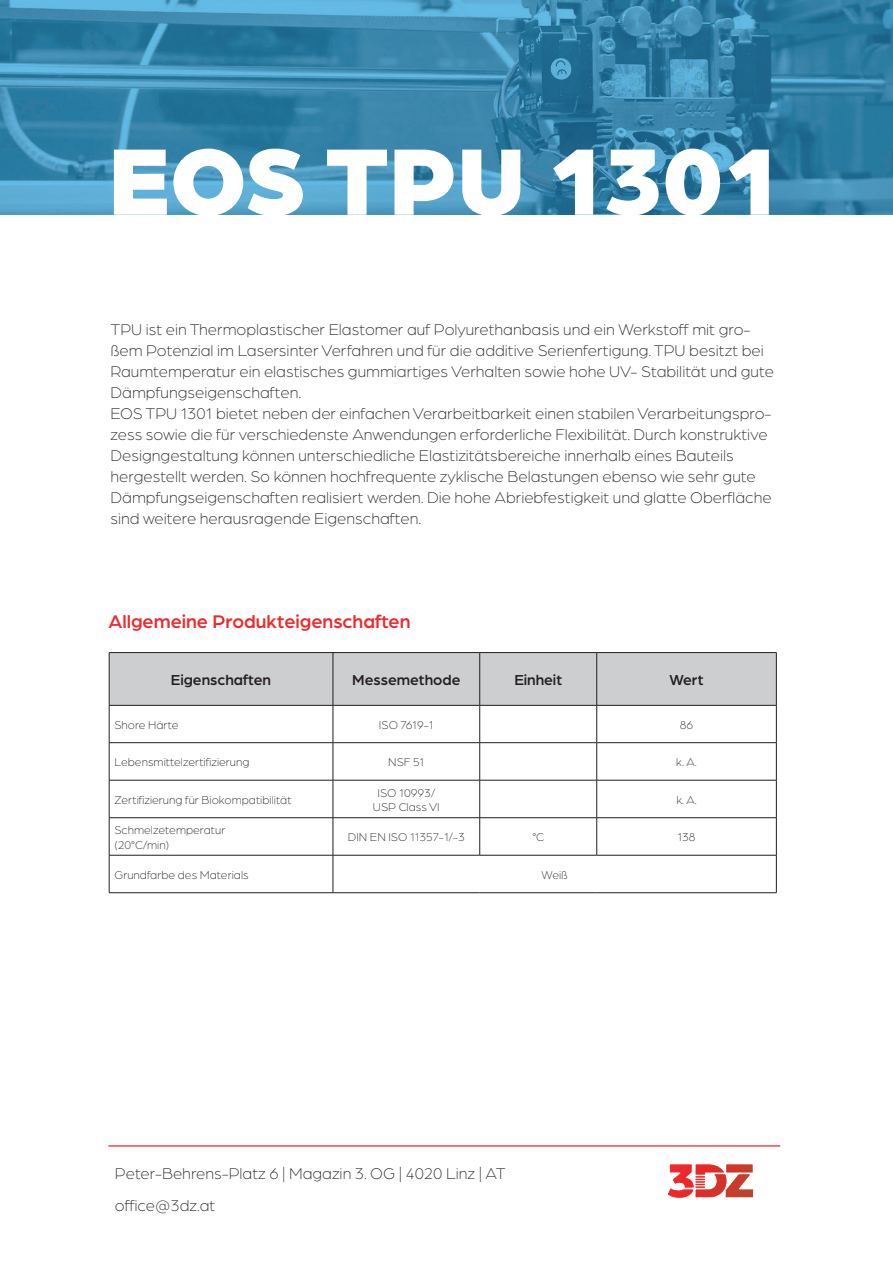
<style>
.page{position:relative;width:893px;height:1263px;background:#fff}
.page>*{position:absolute;margin:0;border:0;box-sizing:border-box;transform-origin:0 0}
.t1{font:900 100.5px "Arboria";color:#fff}
.t2{font:500 19.5px "Arboria";color:#ee292c}
.t3{font:300 16.5px/21px "Arboria";color:#231f20}
.t4{font:500 15.45px "Arboria";color:#231f20}
.t5{font:300 12px/14.4px "Arboria";color:#231f20;text-align:center}
</style>
<div class="page">
<hr style="left:108px;top:1145px;width:672px;height:1px;background:#ee292c">
<img style="left:668px;top:1164px;width:86px;height:34px">
<div style="left:110px;top:653px;width:666px;height:52px;background:#cdced0"></div>
<hr style="left:109px;top:652px;width:224px;height:1px;background:#231f20">
<hr style="left:109px;top:653px;width:1px;height:52px;background:#231f20">
<hr style="left:333px;top:652px;width:147px;height:1px;background:#231f20">
<hr style="left:333px;top:653px;width:1px;height:52px;background:#231f20">
<hr style="left:480px;top:652px;width:117px;height:1px;background:#231f20">
<hr style="left:479px;top:653px;width:1px;height:52px;background:#231f20">
<hr style="left:597px;top:652px;width:179px;height:1px;background:#231f20">
<hr style="left:596px;top:653px;width:1px;height:52px;background:#231f20">
<hr style="left:776px;top:653px;width:1px;height:52px;background:#231f20">
<hr style="left:109px;top:705px;width:224px;height:1px;background:#231f20">
<hr style="left:109px;top:705px;width:1px;height:37px;background:#231f20">
<hr style="left:333px;top:705px;width:147px;height:1px;background:#231f20">
<hr style="left:333px;top:705px;width:1px;height:37px;background:#231f20">
<hr style="left:480px;top:705px;width:117px;height:1px;background:#231f20">
<hr style="left:479px;top:705px;width:1px;height:37px;background:#231f20">
<hr style="left:597px;top:705px;width:179px;height:1px;background:#231f20">
<hr style="left:596px;top:705px;width:1px;height:37px;background:#231f20">
<hr style="left:776px;top:705px;width:1px;height:37px;background:#231f20">
<hr style="left:109px;top:742px;width:224px;height:1px;background:#231f20">
<hr style="left:109px;top:743px;width:1px;height:37px;background:#231f20">
<hr style="left:333px;top:742px;width:147px;height:1px;background:#231f20">
<hr style="left:333px;top:743px;width:1px;height:37px;background:#231f20">
<hr style="left:480px;top:742px;width:117px;height:1px;background:#231f20">
<hr style="left:479px;top:743px;width:1px;height:37px;background:#231f20">
<hr style="left:597px;top:742px;width:179px;height:1px;background:#231f20">
<hr style="left:596px;top:743px;width:1px;height:37px;background:#231f20">
<hr style="left:776px;top:743px;width:1px;height:37px;background:#231f20">
<hr style="left:109px;top:780px;width:224px;height:1px;background:#231f20">
<hr style="left:109px;top:780px;width:1px;height:37px;background:#231f20">
<hr style="left:333px;top:780px;width:147px;height:1px;background:#231f20">
<hr style="left:333px;top:780px;width:1px;height:37px;background:#231f20">
<hr style="left:480px;top:780px;width:117px;height:1px;background:#231f20">
<hr style="left:479px;top:780px;width:1px;height:37px;background:#231f20">
<hr style="left:597px;top:780px;width:179px;height:1px;background:#231f20">
<hr style="left:596px;top:780px;width:1px;height:37px;background:#231f20">
<hr style="left:776px;top:780px;width:1px;height:37px;background:#231f20">
<hr style="left:109px;top:817px;width:224px;height:1px;background:#231f20">
<hr style="left:109px;top:818px;width:1px;height:37px;background:#231f20">
<hr style="left:333px;top:817px;width:147px;height:1px;background:#231f20">
<hr style="left:333px;top:818px;width:1px;height:37px;background:#231f20">
<hr style="left:480px;top:817px;width:117px;height:1px;background:#231f20">
<hr style="left:479px;top:818px;width:1px;height:37px;background:#231f20">
<hr style="left:597px;top:817px;width:179px;height:1px;background:#231f20">
<hr style="left:596px;top:818px;width:1px;height:37px;background:#231f20">
<hr style="left:776px;top:818px;width:1px;height:37px;background:#231f20">
<hr style="left:109px;top:855px;width:224px;height:1px;background:#231f20">
<hr style="left:109px;top:855px;width:1px;height:37px;background:#231f20">
<hr style="left:333px;top:855px;width:147px;height:1px;background:#231f20">
<hr style="left:333px;top:855px;width:1px;height:37px;background:#231f20">
<hr style="left:480px;top:855px;width:117px;height:1px;background:#231f20">
<hr style="left:597px;top:855px;width:179px;height:1px;background:#231f20">
<hr style="left:776px;top:855px;width:1px;height:37px;background:#231f20">
<hr style="left:109px;top:892px;width:224px;height:1px;background:#231f20">
<hr style="left:333px;top:892px;width:147px;height:1px;background:#231f20">
<hr style="left:480px;top:892px;width:117px;height:1px;background:#231f20">
<hr style="left:597px;top:892px;width:179px;height:1px;background:#231f20">
<img style="left:0;top:0;width:893px;height:215px">
<h1 class="t1" style="left:108px;top:109px;width:671px">EOS TPU 1301</h1>
<p class="t3" style="left:111px;top:319px;width:665px">TPU ist ein Thermoplastischer Elastomer auf Polyurethanbasis und ein Werkstoff mit gro&shy;ßem Potenzial im Lasersinter Verfahren und für die additive Serienfertigung. TPU besitzt bei Raumtemperatur ein elastisches gummiartiges Verhalten sowie hohe UV- Stabilität und gute Dämpfungseigenschaften.<br>EOS TPU 1301 bietet neben der einfachen Verarbeitbarkeit einen stabilen Verarbeitungspro&shy;zess sowie die für verschiedenste Anwendungen erforderliche Flexibilität. Durch konstruktive Designgestaltung können unterschiedliche Elastizitätsbereiche innerhalb eines Bauteils hergestellt werden. So können hochfrequente zyklische Belastungen ebenso wie sehr gute Dämpfungseigenschaften realisiert werden. Die hohe Abriebfestigkeit und glatte Oberfläche sind weitere herausragende Eigenschaften.</p>
<p class="t2" style="left:108px;top:609px;width:304px">Allgemeine Produkteigenschaften</p>
<p class="t4" style="left:171px;top:670px;width:102px">Eigenschaften</p>
<p class="t4" style="left:352px;top:670px;width:110px">Messemethode</p>
<p class="t4" style="left:514px;top:670px;width:49px">Einheit</p>
<p class="t4" style="left:669px;top:670px;width:36px">Wert</p>
<p class="t5" style="left:114px;top:717px;width:66px">Shore Härte</p>
<p class="t5" style="left:379px;top:717px;width:56px">ISO 7619-1</p>
<p class="t5" style="left:680px;top:717px;width:15px">86</p>
<p class="t5" style="left:114px;top:755px;width:137px">Lebensmittelzertifizierung</p>
<p class="t5" style="left:388px;top:755px;width:38px">NSF 51</p>
<p class="t5" style="left:676px;top:755px;width:22px">k. A.</p>
<p class="t5" style="left:114px;top:792px;width:179px">Zertifizierung für Biokompatibilität</p>
<p class="t5" style="left:373px;top:785px;width:68px">ISO 10993/<br>USP Class VI</p>
<p class="t5" style="left:676px;top:792px;width:22px">k. A.</p>
<p class="t5" style="left:114px;top:823px;width:112px;text-align:left">Schmelzetemperatur (20°C/min)</p>
<p class="t5" style="left:348px;top:830px;width:118px">DIN EN ISO 11357-1/-3</p>
<p class="t5" style="left:532px;top:830px;width:13px">°C</p>
<p class="t5" style="left:678px;top:830px;width:19px">138</p>
<p class="t5" style="left:114px;top:867px;width:136px">Grundfarbe des Materials</p>
<p class="t5" style="left:542px;top:867px;width:28px">Weiß</p>
<p class="t3" style="left:115px;top:1157px;width:392px;line-height:32px">Peter-Behrens-Platz 6 | Magazin 3. OG | 4020 Linz | AT office@3dz.at</p>
</div>
